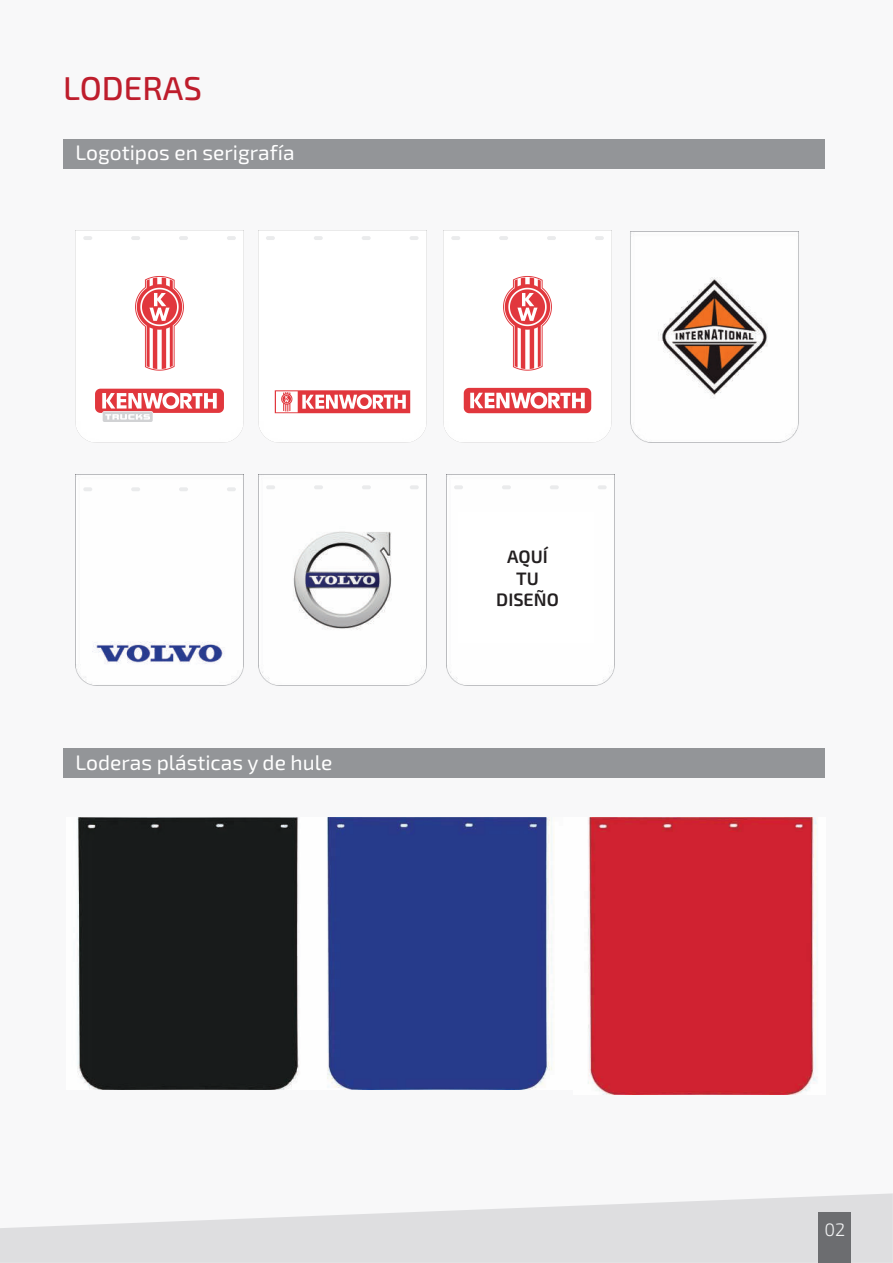
<style>
.page{position:relative;width:893px;height:1263px;background:#f2f3f4}
.page>*{position:absolute;margin:0;border:0;box-sizing:border-box;transform-origin:0 0}
.t1{font:500 33px "Exo 2";color:#be1d2c}
.t2{font:21px "Exo 2";color:#fff}
.t3{font:600 18px/21.6px "Exo 2";color:#231f20;text-align:center}
.t4{font:300 18px "Exo 2";color:#f2f3f4}
</style>
<div class="page">
<div style="left:63px;top:139px;width:762px;height:30px;background:#939598"></div>
<div style="left:63px;top:748px;width:762px;height:30px;background:#939598"></div>
<svg style="left:0;top:1194px;width:893px;height:69px;fill:#dedee0"></svg>
<div style="left:818px;top:1212px;width:33px;height:51px;background:#6c6d70"></div>
<img style="left:75px;top:231px;width:169px;height:212px">
<img style="left:258px;top:231px;width:168px;height:212px">
<img style="left:443px;top:231px;width:356px;height:212px">
<div style="left:76px;top:474px;width:168px;height:212px;background:#fefefe"></div>
<img style="left:259px;top:476px;width:167px;height:210px">
<svg style="left:83px;top:236px;width:9px;height:4px"></svg>
<svg style="left:227px;top:236px;width:9px;height:4px"></svg>
<svg style="left:131px;top:236px;width:9px;height:4px"></svg>
<svg style="left:179px;top:236px;width:9px;height:4px"></svg>
<svg style="left:83px;top:487px;width:9px;height:4px"></svg>
<svg style="left:227px;top:487px;width:9px;height:4px"></svg>
<svg style="left:131px;top:487px;width:9px;height:4px"></svg>
<svg style="left:179px;top:487px;width:9px;height:4px"></svg>
<svg style="left:266px;top:485px;width:9px;height:4px"></svg>
<svg style="left:410px;top:485px;width:9px;height:4px"></svg>
<svg style="left:314px;top:485px;width:9px;height:4px"></svg>
<svg style="left:362px;top:485px;width:9px;height:4px"></svg>
<div style="left:446px;top:475px;width:168px;height:211px;background:#fefefe"></div>
<svg style="left:454px;top:485px;width:9px;height:4px"></svg>
<svg style="left:598px;top:485px;width:9px;height:4px"></svg>
<svg style="left:502px;top:485px;width:9px;height:4px"></svg>
<svg style="left:550px;top:485px;width:9px;height:4px"></svg>
<svg style="left:266px;top:236px;width:9px;height:4px"></svg>
<svg style="left:410px;top:236px;width:9px;height:4px"></svg>
<svg style="left:314px;top:236px;width:9px;height:4px"></svg>
<svg style="left:362px;top:236px;width:9px;height:4px"></svg>
<svg style="left:451px;top:236px;width:9px;height:4px"></svg>
<svg style="left:595px;top:236px;width:9px;height:4px"></svg>
<svg style="left:499px;top:236px;width:9px;height:4px"></svg>
<svg style="left:547px;top:236px;width:9px;height:4px"></svg>
<img style="left:67px;top:817px;width:235px;height:272px">
<img style="left:302px;top:817px;width:271px;height:272px">
<img style="left:573px;top:817px;width:252px;height:277px">
<div style="left:459px;top:512px;width:135px;height:131px;background:#fff"></div>
<h1 class="t1" style="left:63px;top:69px;width:140px">LODERAS</h1>
<p class="t2" style="left:76px;top:141px;width:221px">Logotipos en serigrafía</p>
<p class="t2" style="left:76px;top:750px;width:258px">Loderas plásticas y de hule</p>
<p class="t3" style="left:496px;top:546px;width:64px">AQUÍ<br>TU<br>DISEÑO</p>
<p class="t4" style="left:824px;top:1219px;width:22px">02</p>
</div>
